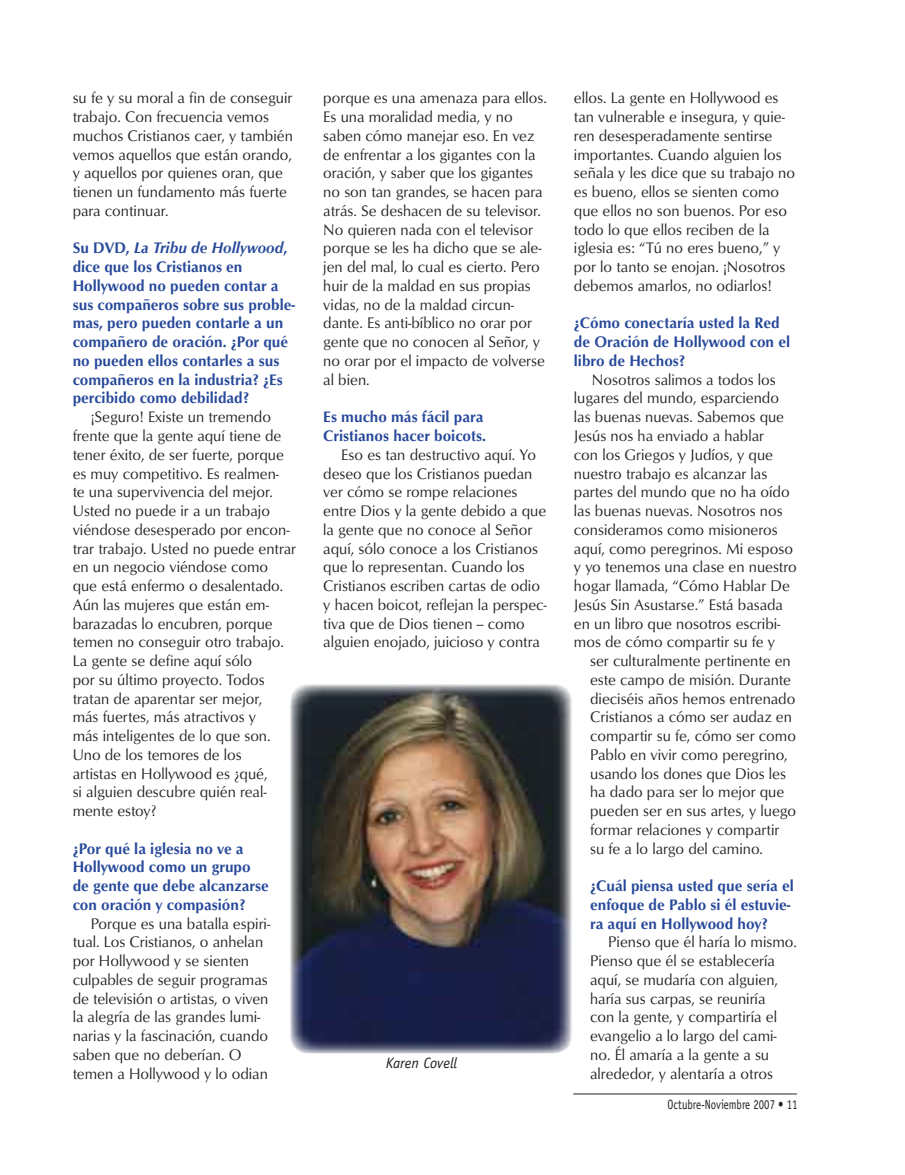
<style>
.page{position:relative;width:905px;height:1175px;background:#fff}
.page>*{position:absolute;margin:0;border:0;box-sizing:border-box;transform-origin:0 0}
.t1{font:15.75px/18.8px "Optimum Roman DTC";color:#231f20;scale:.96 1}
.t2{font:15.75px/18.8px "Optimum Bold DTC";color:#27499a;scale:.96 1}
.t3{font:15.75px "Optimum Bold Italic DTC";color:#27499a;scale:.96 1}
.t4{font:italic 15px "Officina Sans";color:#231f20}
.t5{font:13.5px "Officina Sans";color:#231f20;scale:.8 1}
.s1{font-family:"Optimum Bold DTC"}
</style>
<div class="page">
<hr style="left:573px;top:1093px;width:223px;height:1px;background:#231f20">
<img style="left:290px;top:683px;width:282px;height:370px;border-radius:18px">
<p class="t1" style="left:73px;top:88px;width:231px">su fe y su moral a fin de conseguir trabajo. Con frecuencia vemos muchos Cristianos caer, y también vemos aquellos que están orando, y aquellos por quienes oran, que tienen un fundamento más fuerte para continuar.</p>
<p class="t3" style="left:73px;top:239px;width:225px"><span class="s1">Su DVD,</span> La Tribu de Hollywood<span class="s1">,</span></p>
<p class="t2" style="left:73px;top:257px;width:233px">dice que los Cristianos en<br>Hollywood no pueden contar a sus compañeros sobre sus proble&shy;mas, pero pueden contarle a un compañero de oración. ¿Por qué no pueden ellos contarles a sus compañeros en la industria? ¿Es percibido como debilidad?</p>
<p class="t1" style="left:73px;top:407px;width:234px;text-indent:18px">¡Seguro! Existe un tremendo frente que la gente aquí tiene de tener éxito, de ser fuerte, porque es muy competitivo. Es realmen-<br>te una supervivencia del mejor.<br>Usted no puede ir a un trabajo viéndose desesperado por encon&shy;trar trabajo. Usted no puede entrar en un negocio viéndose como que está enfermo o desalentado.<br>Aún las mujeres que están em&shy;barazadas lo encubren, porque temen no conseguir otro trabajo.<br>La gente se define aquí sólo<br>por su último proyecto. Todos tratan de aparentar ser mejor,<br>más fuertes, más atractivos y<br>más inteligentes de lo que son.<br>Uno de los temores de los<br>artistas en Hollywood es ¿qué,<br>si alguien descubre quién real&shy;mente estoy?</p>
<p class="t2" style="left:73px;top:838px;width:206px">¿Por qué la iglesia no ve a<br>Hollywood como un grupo de gente que debe alcanzarse con oración y compasión?</p>
<p class="t1" style="left:73px;top:913px;width:207px;text-indent:18px">Porque es una batalla espiri&shy;tual. Los Cristianos, o anhelan por Hollywood y se sienten culpables de seguir programas de televisión o artistas, o viven la alegría de las grandes lumi&shy;narias y la fascinación, cuando saben que no deberían. O temen a Hollywood y lo odian</p>
<p class="t1" style="left:323px;top:88px;width:234px">porque es una amenaza para ellos.<br>Es una moralidad media, y no saben cómo manejar eso. En vez de enfrentar a los gigantes con la oración, y saber que los gigantes no son tan grandes, se hacen para atrás. Se deshacen de su televisor.<br>No quieren nada con el televisor porque se les ha dicho que se ale&shy;jen del mal, lo cual es cierto. Pero huir de la maldad en sus propias vidas, no de la maldad circun&shy;dante. Es anti-bíblico no orar por gente que no conocen al Señor, y no orar por el impacto de volverse al bien.</p>
<p class="t2" style="left:323px;top:407px;width:171px">Es mucho más fácil para<br>Cristianos hacer boicots.</p>
<p class="t1" style="left:323px;top:445px;width:234px;text-indent:18px">Eso es tan destructivo aquí. Yo deseo que los Cristianos puedan ver cómo se rompe relaciones entre Dios y la gente debido a que la gente que no conoce al Señor aquí, sólo conoce a los Cristianos que lo representan. Cuando los<br>Cristianos escriben cartas de odio y hacen boicot, reflejan la perspec&shy;tiva que de Dios tienen -- como alguien enojado, juicioso y contra</p>
<p class="t4" style="left:386px;top:1054px;width:73px">Karen Covell</p>
<p class="t1" style="left:574px;top:88px;width:232px">ellos. La gente en Hollywood es tan vulnerable e insegura, y quie&shy;ren desesperadamente sentirse importantes. Cuando alguien los señala y les dice que su trabajo no es bueno, ellos se sienten como que ellos no son buenos. Por eso todo lo que ellos reciben de la iglesia es: “Tú no eres bueno,” y por lo tanto se enojan. ¡Nosotros debemos amarlos, no odiarlos!</p>
<p class="t2" style="left:574px;top:313px;width:226px">¿Cómo conectaría usted la Red de Oración de Hollywood con el libro de Hechos?</p>
<p class="t1" style="left:574px;top:370px;width:233px;text-indent:18px">Nosotros salimos a todos los lugares del mundo, esparciendo las buenas nuevas. Sabemos que<br>Jesús nos ha enviado a hablar<br>con los Griegos y Judíos, y que nuestro trabajo es alcanzar las partes del mundo que no ha oído las buenas nuevas. Nosotros nos consideramos como misioneros aquí, como peregrinos. Mi esposo y yo tenemos una clase en nuestro hogar llamada, “Cómo Hablar De<br>Jesús Sin Asustarse.” Está basada en un libro que nosotros escribi&shy;mos de cómo compartir su fe y</p>
<p class="t1" style="left:590px;top:651px;width:216px">ser culturalmente pertinente en este campo de misión. Durante dieciséis años hemos entrenado<br>Cristianos a cómo ser audaz en compartir su fe, cómo ser como<br>Pablo en vivir como peregrino, usando los dones que Dios les ha dado para ser lo mejor que pueden ser en sus artes, y luego formar relaciones y compartir su fe a lo largo del camino.</p>
<p class="t2" style="left:590px;top:876px;width:213px">¿Cuál piensa usted que sería el enfoque de Pablo si él estuvie&shy;ra aquí en Hollywood hoy?</p>
<p class="t1" style="left:590px;top:932px;width:217px;text-indent:18px">Pienso que él haría lo mismo.<br>Pienso que él se establecería aquí, se mudaría con alguien, haría sus carpas, se reuniría<br>con la gente, y compartiría el evangelio a lo largo del cami&shy;no. Él amaría a la gente a su alrededor, y alentaría a otros</p>
<p class="t5" style="left:667px;top:1096px;width:164px">Octubre-Noviembre 2007 • 11</p>
</div>
